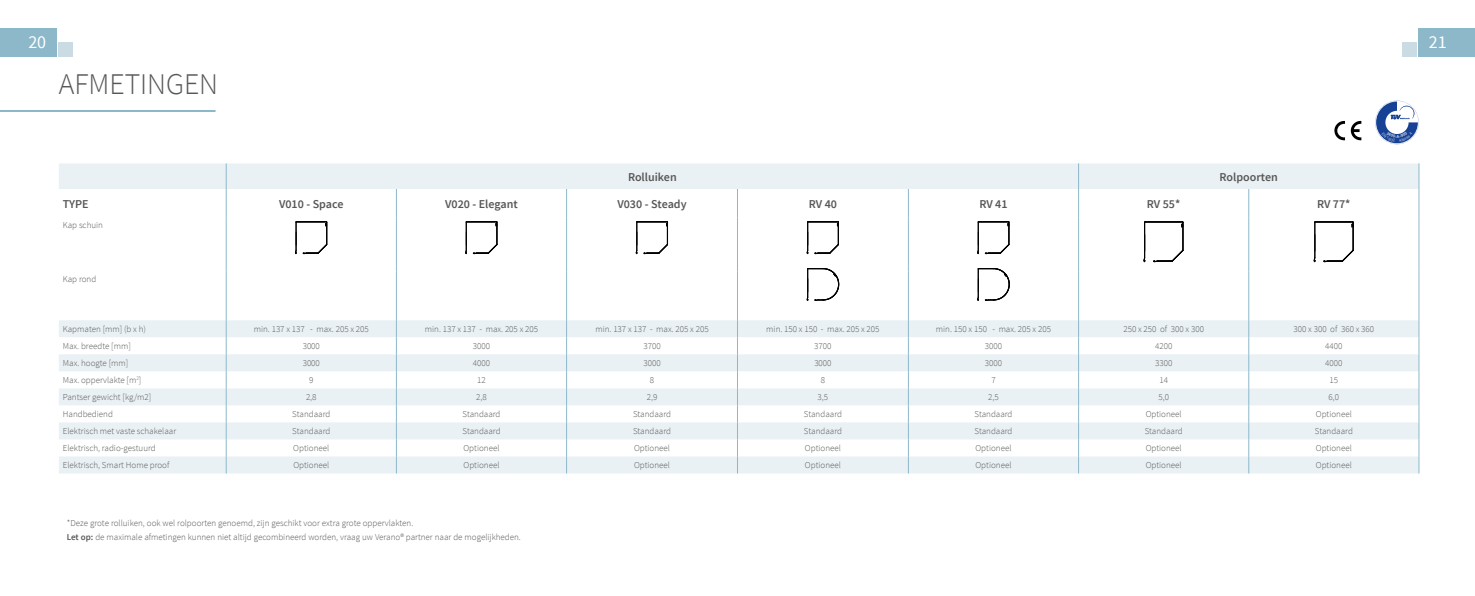
<style>
.page{position:relative;width:1475px;height:596px;background:#fff}
.page>*{position:absolute;margin:0;border:0;box-sizing:border-box;transform-origin:0 0}
.t1{font:300 30px "Source Sans Pro";color:#575756}
.t2{font:18px "Source Sans Pro";color:#fff}
.t3{font:600 12px "Source Sans Pro";color:#575756}
.t4{font:300 9px/14px "Source Sans Pro";color:#575756}
.s1{font-weight:600}
</style>
<div class="page">
<div style="left:0;top:28px;width:57px;height:29px;background:#8db8c9"></div>
<div style="left:59px;top:43px;width:14px;height:14px;background:#cadbe4"></div>
<div style="left:1417px;top:28px;width:57px;height:29px;background:#8db8c9"></div>
<div style="left:1401px;top:43px;width:14px;height:14px;background:#cadbe4"></div>
<svg style="left:1334px;top:121px;width:10px;height:19px"></svg>
<svg style="left:1350px;top:121px;width:10px;height:19px"></svg>
<hr style="left:0;top:110px;width:215px;height:2px;background:#8db8c9">
<svg style="left:59px;top:163px;width:1359px;height:310px"></svg>
<svg style="left:396px;top:189px;width:1px;height:28px"></svg>
<svg style="left:566px;top:189px;width:1px;height:28px"></svg>
<svg style="left:908px;top:189px;width:1px;height:28px"></svg>
<svg style="left:1248px;top:189px;width:1px;height:28px"></svg>
<svg style="left:1418px;top:163px;width:1px;height:54px"></svg>
<hr style="left:396px;top:217px;width:1px;height:54px;background:#8db8ca">
<hr style="left:566px;top:217px;width:1px;height:54px;background:#8db8ca">
<hr style="left:908px;top:217px;width:1px;height:54px;background:#8db8ca">
<hr style="left:1248px;top:217px;width:1px;height:54px;background:#8db8ca">
<hr style="left:1418px;top:217px;width:1px;height:54px;background:#8db8ca">
<hr style="left:396px;top:271px;width:1px;height:49px;background:#8db8ca">
<hr style="left:566px;top:271px;width:1px;height:49px;background:#8db8ca">
<hr style="left:908px;top:271px;width:1px;height:49px;background:#8db8ca">
<hr style="left:1248px;top:271px;width:1px;height:49px;background:#8db8ca">
<hr style="left:1418px;top:271px;width:1px;height:49px;background:#8db8ca">
<svg style="left:226px;top:320px;width:1px;height:153px"></svg>
<svg style="left:396px;top:320px;width:1px;height:153px"></svg>
<svg style="left:566px;top:320px;width:1px;height:153px"></svg>
<svg style="left:908px;top:320px;width:1px;height:153px"></svg>
<svg style="left:1248px;top:320px;width:1px;height:153px"></svg>
<svg style="left:1418px;top:320px;width:1px;height:153px"></svg>
<svg style="left:1077px;top:163px;width:1px;height:54px"></svg>
<hr style="left:1077px;top:217px;width:1px;height:54px;background:#8db8ca">
<hr style="left:1077px;top:271px;width:1px;height:49px;background:#8db8ca">
<svg style="left:1077px;top:320px;width:1px;height:153px"></svg>
<svg style="left:226px;top:163px;width:1px;height:54px"></svg>
<hr style="left:226px;top:217px;width:1px;height:54px;background:#8db8ca">
<hr style="left:226px;top:271px;width:1px;height:49px;background:#8db8ca">
<svg style="left:737px;top:189px;width:1px;height:28px"></svg>
<hr style="left:737px;top:217px;width:1px;height:54px;background:#8db8ca">
<hr style="left:737px;top:271px;width:1px;height:49px;background:#8db8ca">
<svg style="left:737px;top:320px;width:1px;height:153px"></svg>
<svg style="left:295px;top:221px;width:32px;height:33px"></svg>
<svg style="left:465px;top:221px;width:32px;height:33px"></svg>
<svg style="left:636px;top:221px;width:32px;height:33px"></svg>
<svg style="left:806px;top:221px;width:33px;height:33px"></svg>
<svg style="left:807px;top:268px;width:31px;height:33px"></svg>
<svg style="left:977px;top:221px;width:32px;height:33px"></svg>
<svg style="left:977px;top:268px;width:32px;height:33px"></svg>
<hr style="left:1144px;top:222px;width:1px;height:35px;background:#000">
<hr style="left:1144px;top:221px;width:38px;height:1px;background:#000">
<svg style="left:1153px;top:221px;width:30px;height:41px"></svg>
<hr style="left:1145px;top:222px;width:35px;height:1px;background:#000">
<hr style="left:1314px;top:222px;width:1px;height:35px;background:#000">
<hr style="left:1314px;top:221px;width:38px;height:1px;background:#000">
<svg style="left:1323px;top:221px;width:30px;height:41px"></svg>
<hr style="left:1315px;top:222px;width:35px;height:1px;background:#000">
<svg style="left:1375px;top:101px;width:43px;height:43px"></svg>
<h2 class="t2" style="left:28px;top:31px;width:19px">20</h2>
<h2 class="t2" style="left:1428px;top:31px;width:19px">21</h2>
<h1 class="t1" style="left:59px;top:66px;width:161px">AFMETINGEN</h1>
<h3 class="t3" style="left:628px;top:169px;width:50px">Rolluiken</h3>
<h3 class="t3" style="left:1219px;top:169px;width:60px">Rolpoorten</h3>
<h3 class="t3" style="left:63px;top:196px;width:27px">TYPE</h3>
<h3 class="t3" style="left:279px;top:196px;width:66px">V010 - Space</h3>
<h3 class="t3" style="left:445px;top:196px;width:74px">V020 - Elegant</h3>
<h3 class="t3" style="left:617px;top:196px;width:71px">V030 - Steady</h3>
<h3 class="t3" style="left:808px;top:196px;width:30px">RV 40</h3>
<h3 class="t3" style="left:979px;top:196px;width:30px">RV 41</h3>
<h3 class="t3" style="left:1146px;top:196px;width:35px">RV 55*</h3>
<h3 class="t3" style="left:1316px;top:196px;width:35px">RV 77*</h3>
<p class="t4" style="left:63px;top:218px;width:42px">Kap schuin</p>
<p class="t4" style="left:63px;top:272px;width:35px">Kap rond</p>
<p class="t4" style="left:63px;top:322px;width:85px">Kapmaten [mm] (b x h)</p>
<p class="t4" style="left:254px;top:322px;width:117px">min. 137 x 137 - max. 205 x 205</p>
<p class="t4" style="left:425px;top:322px;width:115px">min. 137 x 137 - max. 205 x 205</p>
<p class="t4" style="left:595px;top:322px;width:115px">min. 137 x 137 - max. 205 x 205</p>
<p class="t4" style="left:766px;top:322px;width:115px">min. 150 x 150 - max. 205 x 205</p>
<p class="t4" style="left:935px;top:322px;width:117px">min. 150 x 150 - max. 205 x 205</p>
<p class="t4" style="left:1123px;top:322px;width:82px">250 x 250 of 300 x 300</p>
<p class="t4" style="left:1293px;top:322px;width:82px">300 x 300 of 360 x 360</p>
<p class="t4" style="left:63px;top:339px;width:69px">Max. breedte [mm]</p>
<p class="t4" style="left:302px;top:339px;width:19px">3000</p>
<p class="t4" style="left:473px;top:339px;width:19px">3000</p>
<p class="t4" style="left:643px;top:339px;width:19px">3700</p>
<p class="t4" style="left:814px;top:339px;width:19px">3700</p>
<p class="t4" style="left:984px;top:339px;width:19px">3000</p>
<p class="t4" style="left:1154px;top:339px;width:19px">4200</p>
<p class="t4" style="left:1324px;top:339px;width:19px">4400</p>
<p class="t4" style="left:63px;top:356px;width:67px">Max. hoogte [mm]</p>
<p class="t4" style="left:302px;top:356px;width:19px">3000</p>
<p class="t4" style="left:473px;top:356px;width:19px">4000</p>
<p class="t4" style="left:643px;top:356px;width:19px">3000</p>
<p class="t4" style="left:814px;top:356px;width:19px">3000</p>
<p class="t4" style="left:984px;top:356px;width:19px">3000</p>
<p class="t4" style="left:1154px;top:356px;width:19px">3300</p>
<p class="t4" style="left:1324px;top:356px;width:19px">4000</p>
<p class="t4" style="left:63px;top:373px;width:80px">Max. oppervlakte [m<sup>2</sup>]</p>
<p class="t4" style="left:309px;top:373px;width:6px">9</p>
<p class="t4" style="left:477px;top:373px;width:10px">12</p>
<p class="t4" style="left:649px;top:373px;width:6px">8</p>
<p class="t4" style="left:820px;top:373px;width:6px">8</p>
<p class="t4" style="left:991px;top:373px;width:6px">7</p>
<p class="t4" style="left:1159px;top:373px;width:10px">14</p>
<p class="t4" style="left:1329px;top:373px;width:10px">15</p>
<p class="t4" style="left:63px;top:390px;width:90px">Pantser gewicht [kg/m2]</p>
<p class="t4" style="left:306px;top:390px;width:12px">2,8</p>
<p class="t4" style="left:476px;top:390px;width:12px">2,8</p>
<p class="t4" style="left:646px;top:390px;width:12px">2,9</p>
<p class="t4" style="left:817px;top:390px;width:12px">3,5</p>
<p class="t4" style="left:988px;top:390px;width:12px">2,5</p>
<p class="t4" style="left:1158px;top:390px;width:12px">5,0</p>
<p class="t4" style="left:1328px;top:390px;width:12px">6,0</p>
<p class="t4" style="left:63px;top:407px;width:52px">Handbediend</p>
<p class="t4" style="left:292px;top:407px;width:40px">Standaard</p>
<p class="t4" style="left:462px;top:407px;width:40px">Standaard</p>
<p class="t4" style="left:633px;top:407px;width:40px">Standaard</p>
<p class="t4" style="left:803px;top:407px;width:40px">Standaard</p>
<p class="t4" style="left:974px;top:407px;width:40px">Standaard</p>
<p class="t4" style="left:1145px;top:407px;width:37px">Optioneel</p>
<p class="t4" style="left:1315px;top:407px;width:37px">Optioneel</p>
<p class="t4" style="left:63px;top:424px;width:115px">Elektrisch met vaste schakelaar</p>
<p class="t4" style="left:292px;top:424px;width:40px">Standaard</p>
<p class="t4" style="left:462px;top:424px;width:40px">Standaard</p>
<p class="t4" style="left:633px;top:424px;width:40px">Standaard</p>
<p class="t4" style="left:803px;top:424px;width:40px">Standaard</p>
<p class="t4" style="left:974px;top:424px;width:40px">Standaard</p>
<p class="t4" style="left:1144px;top:424px;width:40px">Standaard</p>
<p class="t4" style="left:1314px;top:424px;width:40px">Standaard</p>
<p class="t4" style="left:63px;top:441px;width:94px">Elektrisch, radio-gestuurd</p>
<p class="t4" style="left:293px;top:441px;width:37px">Optioneel</p>
<p class="t4" style="left:463px;top:441px;width:37px">Optioneel</p>
<p class="t4" style="left:634px;top:441px;width:37px">Optioneel</p>
<p class="t4" style="left:804px;top:441px;width:37px">Optioneel</p>
<p class="t4" style="left:975px;top:441px;width:37px">Optioneel</p>
<p class="t4" style="left:1145px;top:441px;width:37px">Optioneel</p>
<p class="t4" style="left:1315px;top:441px;width:37px">Optioneel</p>
<p class="t4" style="left:63px;top:458px;width:108px">Elektrisch, Smart Home proof</p>
<p class="t4" style="left:293px;top:458px;width:37px">Optioneel</p>
<p class="t4" style="left:463px;top:458px;width:37px">Optioneel</p>
<p class="t4" style="left:634px;top:458px;width:37px">Optioneel</p>
<p class="t4" style="left:804px;top:458px;width:37px">Optioneel</p>
<p class="t4" style="left:975px;top:458px;width:37px">Optioneel</p>
<p class="t4" style="left:1145px;top:458px;width:37px">Optioneel</p>
<p class="t4" style="left:1315px;top:458px;width:37px">Optioneel</p>
<p class="t4" style="left:67px;top:515px;width:455px">*Deze grote rolluiken, ook wel rolpoorten genoemd, zijn geschikt voor extra grote oppervlakten.<br><span class="s1">Let op:</span> de maximale afmetingen kunnen niet altijd gecombineerd worden, vraag uw Verano® partner naar de mogelijkheden.</p>
</div>
